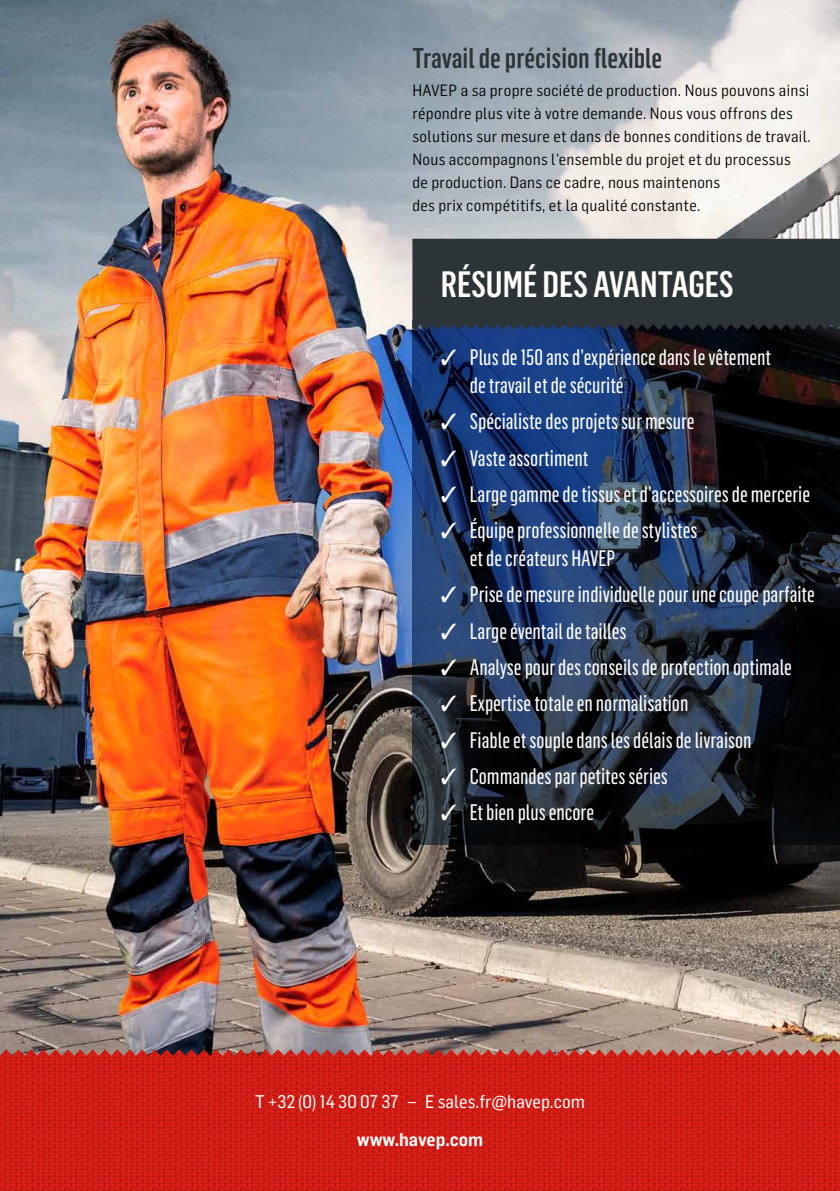
<style>
.page{position:relative;width:840px;height:1191px;background:#fff}
.page>*{position:absolute;margin:0;border:0;box-sizing:border-box;transform-origin:0 0}
.t1{font:500 36px "Flama Condensed";color:#fff}
.t2{font:500 28px "Flama Condensed";color:#2d3437}
.t3{font:22px/28px "Flama Condensed Basic";color:#fff}
.t4{font:18px "Flama Semicondensed Basic";color:#fff}
.t5{font:600 18px "Flama Semicondensed";color:#fff}
.t6{font:16px/23px "Flama Semicondensed";letter-spacing:.02em;color:#000}
</style>
<div class="page">
<img style="left:0;top:0;width:839px;height:1049px">
<svg style="left:0;top:1049px;width:839px;height:142px;background:#cc1e17"></svg>
<svg style="left:412px;top:330px;width:427px;height:515px;background:#19273e"></svg>
<div style="left:412px;top:239px;width:427px;height:91px;background:#2d3437"></div>
<p class="t2" style="left:412px;top:40px;width:251px">Travail de précision flexible</p>
<p class="t6" style="left:412px;top:78px;width:399px">HAVEP a sa propre société de production. Nous pouvons ainsi répondre plus vite à votre demande. Nous vous offrons des solutions sur mesure et dans de bonnes conditions de travail.<br>Nous accompagnons l’ensemble du projet et du processus<br>de production. Dans ce cadre, nous maintenons<br>des prix compétitifs, et la qualité constante.</p>
<h1 class="t1" style="left:440px;top:262px;width:294px">RÉSUMÉ DES AVANTAGES</h1>
<p class="t3" style="left:469px;top:342px;width:303px;text-indent:-29px">✓ Plus de 150 ans d’expérience dans le vêtement de travail et de sécurité</p>
<p class="t3" style="left:440px;top:407px;width:255px">✓ Spécialiste des projets sur mesure</p>
<p class="t3" style="left:440px;top:443px;width:149px">✓ Vaste assortiment</p>
<p class="t3" style="left:440px;top:479px;width:370px">✓ Large gamme de tissus et d’accessoires de mercerie</p>
<p class="t3" style="left:469px;top:515px;width:229px;text-indent:-29px">✓ Équipe professionnelle de stylistes et de créateurs HAVEP</p>
<p class="t3" style="left:440px;top:580px;width:375px">✓ Prise de mesure individuelle pour une coupe parfaite</p>
<p class="t3" style="left:440px;top:616px;width:187px">✓ Large éventail de tailles</p>
<p class="t3" style="left:440px;top:652px;width:352px">✓ Analyse pour des conseils de protection optimale</p>
<p class="t3" style="left:440px;top:689px;width:249px">✓ Expertise totale en normalisation</p>
<p class="t3" style="left:440px;top:725px;width:312px">✓ Fiable et souple dans les délais de livraison</p>
<p class="t3" style="left:440px;top:761px;width:228px">✓ Commandes par petites séries</p>
<p class="t3" style="left:440px;top:797px;width:155px">✓ Et bien plus encore</p>
<p class="t4" style="left:255px;top:1090px;width:331px">T +32 (0) 14 30 07 37 – E sales.fr@havep.com</p>
<p class="t5" style="left:356px;top:1128px;width:128px">www.havep.com</p>
</div>
